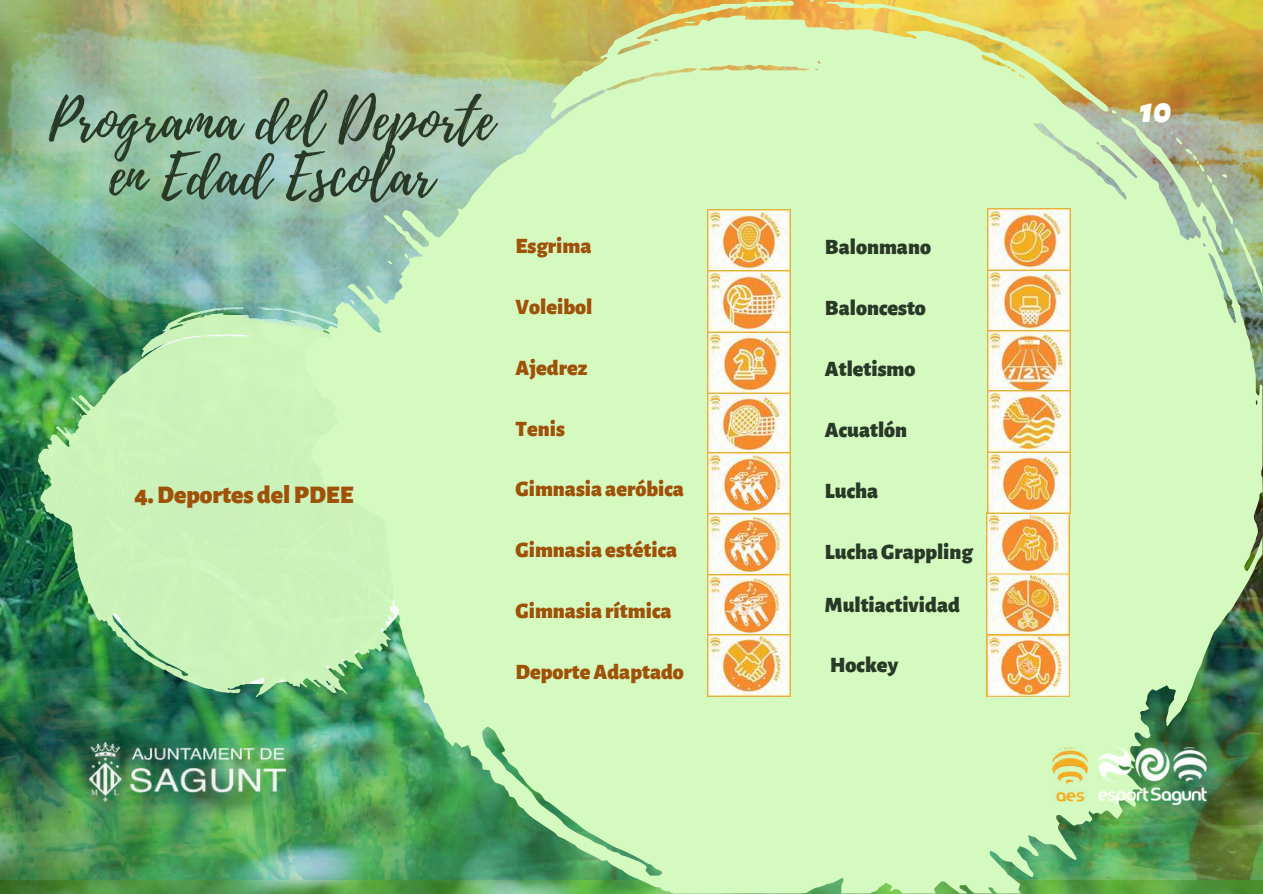
<style>
.page{position:relative;width:1263px;height:894px;background:#fff}
.page>*{position:absolute;margin:0;border:0;box-sizing:border-box;transform-origin:0 0}
.t1{font:56.1px/55.2px "Playlist Script";color:#293927;text-align:center}
.t2{font:italic 900 35.7px "Alegreya Sans";color:#fefefe}
.t3{font:900 25.5px "Alegreya Sans";color:#9f5108}
.t4{font:900 22.05px "Alegreya Sans";color:#9f5108}
.t5{font:900 22.05px "Alegreya Sans";color:#293927}
</style>
<div class="page">
<img style="left:1px;top:0;width:304px;height:878px">
<svg style="left:37px;top:306px;width:268px;height:391px;background:#a1d29d"></svg>
<img style="left:305px;top:0;width:958px;height:893px">
<img style="left:1053px;top:746px;width:35px;height:54px">
<img style="left:1098px;top:746px;width:108px;height:58px">
<img style="left:89px;top:742px;width:196px;height:59px">
<img style="left:707px;top:272px;width:84px;height:180px">
<img style="left:707px;top:210px;width:84px;height:62px">
<img style="left:707px;top:452px;width:84px;height:184px">
<img style="left:708px;top:634px;width:83px;height:62px">
<img style="left:987px;top:209px;width:83px;height:487px">
<h1 class="t1" style="left:49px;top:94px;width:447px">Programa del Deporte en Edad Escolar</h1>
<p class="t4" style="left:516px;top:236px;width:77px">Esgrima</p>
<p class="t4" style="left:516px;top:296px;width:78px">Voleibol</p>
<p class="t3" style="left:134px;top:482px;width:221px">4.Deportes delPDEE</p>
<p class="t4" style="left:516px;top:357px;width:73px">Ajedrez</p>
<p class="t4" style="left:516px;top:418px;width:51px">Tenis</p>
<p class="t4" style="left:516px;top:478px;width:170px">Gimnasia aeróbica</p>
<p class="t4" style="left:516px;top:539px;width:163px">Gimnasia estética</p>
<p class="t4" style="left:516px;top:600px;width:158px">Gimnasia rítmica</p>
<p class="t4" style="left:516px;top:661px;width:170px">DeporteAdaptado</p>
<p class="t5" style="left:825px;top:236px;width:108px">Balonmano</p>
<p class="t5" style="left:825px;top:297px;width:102px">Baloncesto</p>
<p class="t5" style="left:825px;top:358px;width:92px">Atletismo</p>
<p class="t5" style="left:825px;top:419px;width:84px">Acuatlón</p>
<p class="t5" style="left:825px;top:480px;width:55px">Lucha</p>
<p class="t5" style="left:825px;top:541px;width:149px">LuchaGrappling</p>
<p class="t5" style="left:825px;top:594px;width:136px">Multiactividad</p>
<p class="t5" style="left:830px;top:654px;width:70px">Hockey</p>
<h2 class="t2" style="left:1140px;top:93px;width:33px">10</h2>
</div>
